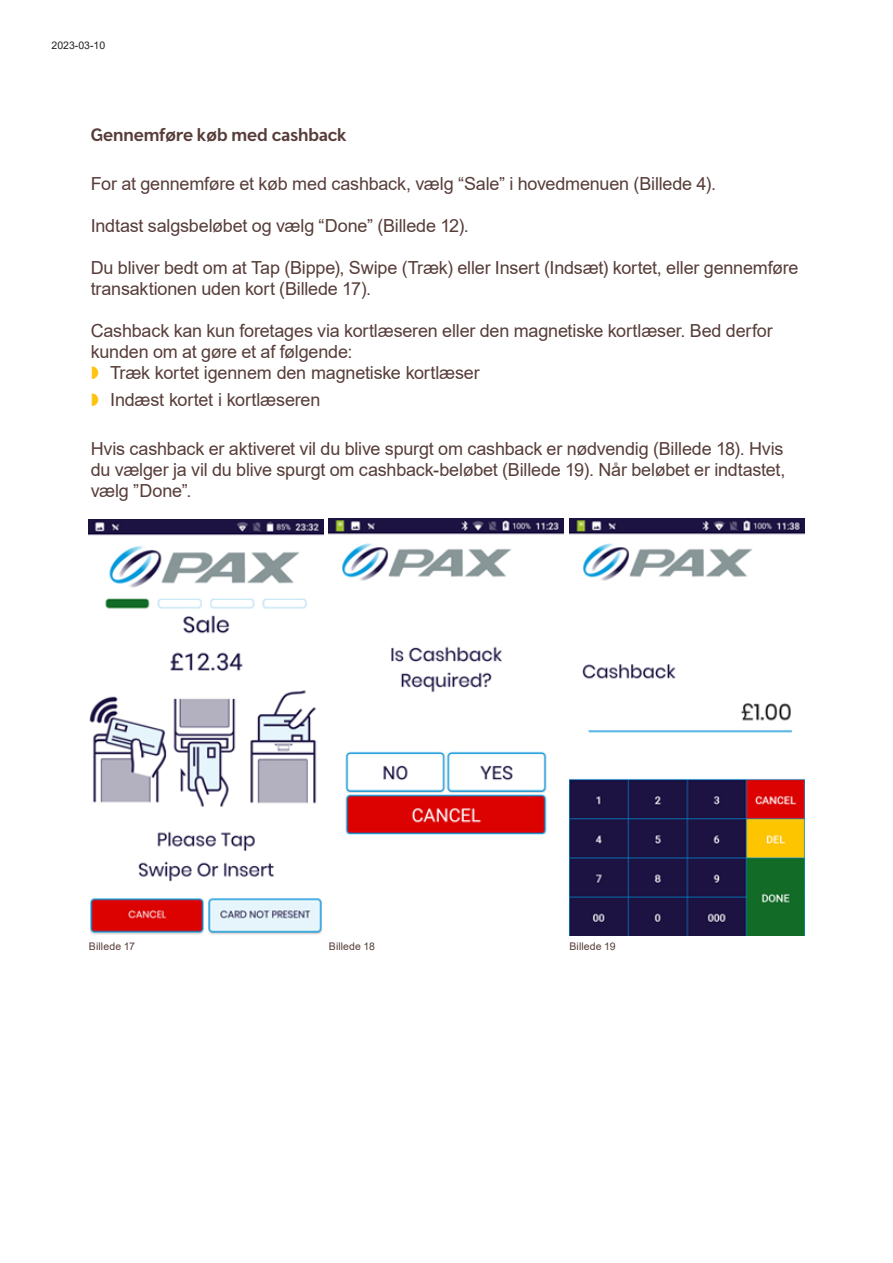
<style>
.page{position:relative;width:893px;height:1263px;background:#fff}
.page>*{position:absolute;margin:0;border:0;box-sizing:border-box;transform-origin:0 0}
.ingress{font:18px/21px "Arial";letter-spacing:-.01em;color:#573d39}
.ingress-2{font:700 18px "Swedbank Headline";letter-spacing:-.005em;color:#573d39}
.ingress-3{font:10.5px "Arial";letter-spacing:.01em;color:#573d39}
.t1{font:10.5px "Arial";color:#231f20}
.s1{font-family:"Swedbank Headline";font-weight:700;color:#fec210}
</style>
<div class="page">
<img style="left:89px;top:519px;width:235px;height:416px">
<img style="left:329px;top:518px;width:234px;height:317px">
<img style="left:569px;top:518px;width:235px;height:418px">
<p class="t1" style="left:52px;top:38px;width:55px">2023-03-10</p>
<p class="ingress-2" style="left:91px;top:124px;width:258px">Gennemføre køb med cashback</p>
<p class="ingress" style="left:91px;top:173px;width:627px">For at gennemføre et køb med cashback, vælg “Sale” i hovedmenuen (Billede 4).</p>
<p class="ingress" style="left:91px;top:215px;width:380px">Indtast salgsbeløbet og vælg “Done” (Billede 12).</p>
<p class="ingress" style="left:91px;top:257px;width:709px">Du bliver bedt om at Tap (Bippe), Swipe (Træk) eller Insert (Indsæt) kortet, eller gennemføre transaktionen uden kort (Billede 17).</p>
<p class="ingress" style="left:91px;top:320px;width:683px">Cashback kan kun foretages via kortlæseren eller den magnetiske kortlæser. Bed derfor kunden om at gøre et af følgende:</p>
<p class="ingress" style="left:91px;top:362px;width:390px"><span class="s1">◊</span> Træk kortet igennem den magnetiske kortlæser</p>
<p class="ingress" style="left:91px;top:389px;width:231px"><span class="s1">◊</span> Indæst kortet i kortlæseren</p>
<p class="ingress" style="left:91px;top:438px;width:696px;text-align:justify">Hvis cashback er aktiveret vil du blive spurgt om cashback er nødvendig (Billede 18). Hvis du vælger ja vil du blive spurgt om cashback-beløbet (Billede 19). Når beløbet er indtastet, vælg ”Done”.</p>
<p class="ingress-3" style="left:89px;top:939px;width:47px">Billede 17</p>
<p class="ingress-3" style="left:329px;top:939px;width:48px">Billede 18</p>
<p class="ingress-3" style="left:569px;top:939px;width:48px">Billede 19</p>
</div>
